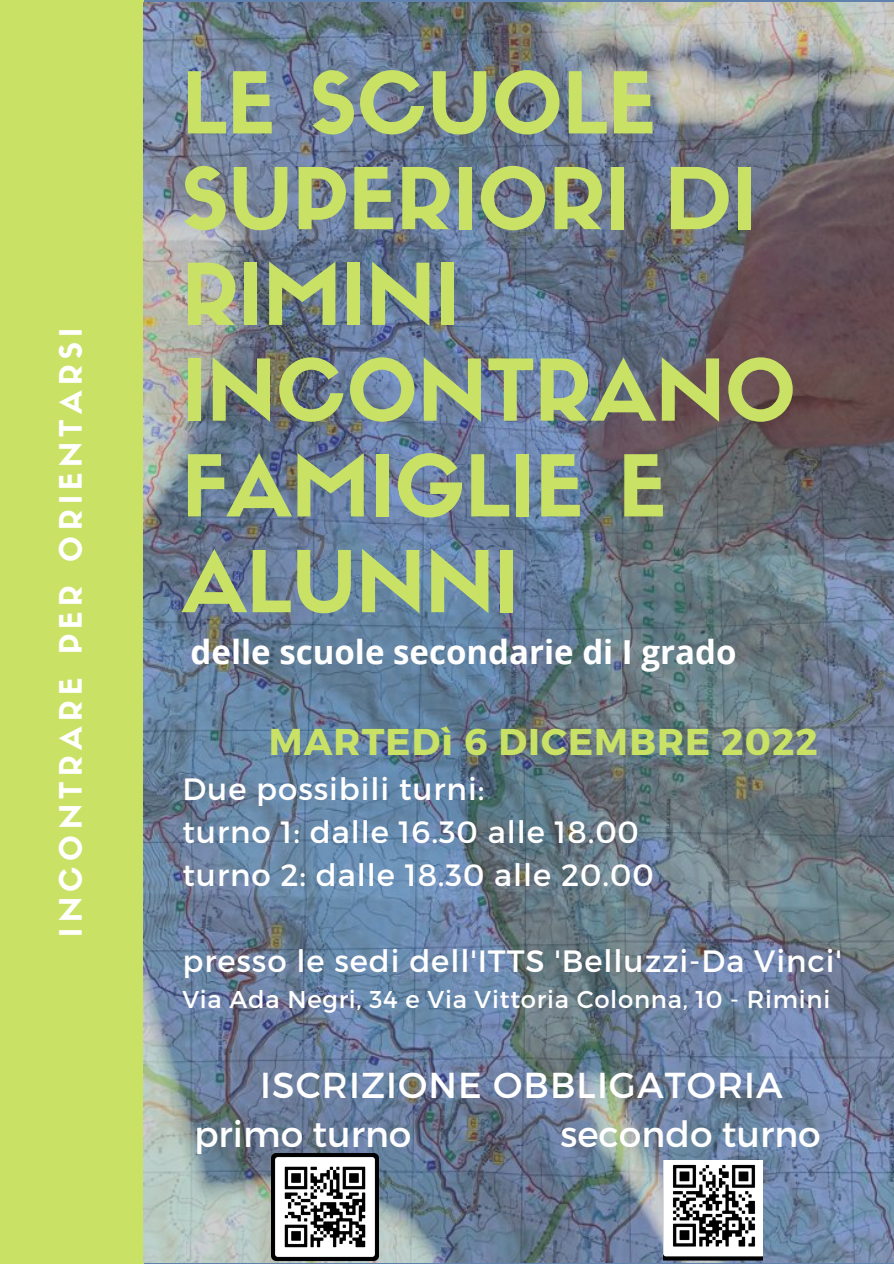
<style>
.page{position:relative;width:894px;height:1264px;background:#fff}
.page>*{position:absolute;margin:0;border:0;box-sizing:border-box;transform-origin:0 0}
.t1{font:83.55px/95.7px "Sifonn Basic";color:#c9e265}
.t2{font:700 37.2px "Montserrat";letter-spacing:.03em;color:#c9e265}
.t3{font:36px/49.5px "Montserrat";letter-spacing:.03em;color:#fff}
.t4{font:36px "Montserrat";color:#fff}
.t5{font:700 33px "Open Sans";color:#fff}
.t6{font:30.75px/42.8px "Montserrat";letter-spacing:.03em;color:#fff}
.t7{font:30.3px "Sifonn Basic";letter-spacing:.18em;color:#fff}
.t8{font:24.3px "Montserrat";letter-spacing:.03em;color:#fff}
</style>
<div class="page">
<div style="left:0;top:0;width:143px;height:1263px;background:#c9e265"></div>
<img style="left:144px;top:3px;width:749px;height:1259px">
<img style="left:271px;top:1153px;width:107px;height:110px">
<img style="left:663px;top:1159px;width:98px;height:104px">
<p class="t7" style="left:59px;top:936px;width:610px;rotate:-90deg">INCONTRARE PER ORIENTARSI</p>
<h1 class="t1" style="left:182px;top:65px;width:615px">LE SCUOLE<br>SUPERIORI DI<br>RIMINI<br>INCONTRANO<br>FAMIGLIE E<br>ALUNNI</h1>
<p class="t5" style="left:190px;top:628px;width:547px">delle scuole secondarie di I grado</p>
<p class="t2" style="left:269px;top:718px;width:550px">MARTEDì 6 DICEMBRE 2022</p>
<p class="t6" style="left:182px;top:766px;width:472px">Due possibili turni:<br>turno 1: dalle 16.30 alle 18.00 turno 2: dalle 18.30 alle 20.00</p>
<p class="t6" style="left:182px;top:937px;width:660px">presso le sedi dell'ITTS 'Belluzzi-Da Vinci'</p>
<p class="t8" style="left:182px;top:983px;width:649px">Via Ada Negri, 34 e Via Vittoria Colonna, 10 - Rimini</p>
<p class="t3" style="left:194px;top:1058px;width:590px;text-indent:66px">ISCRIZIONE OBBLIGATORIA primo turno</p>
<p class="t4" style="left:560px;top:1111px;width:262px">secondo turno</p>
</div>
